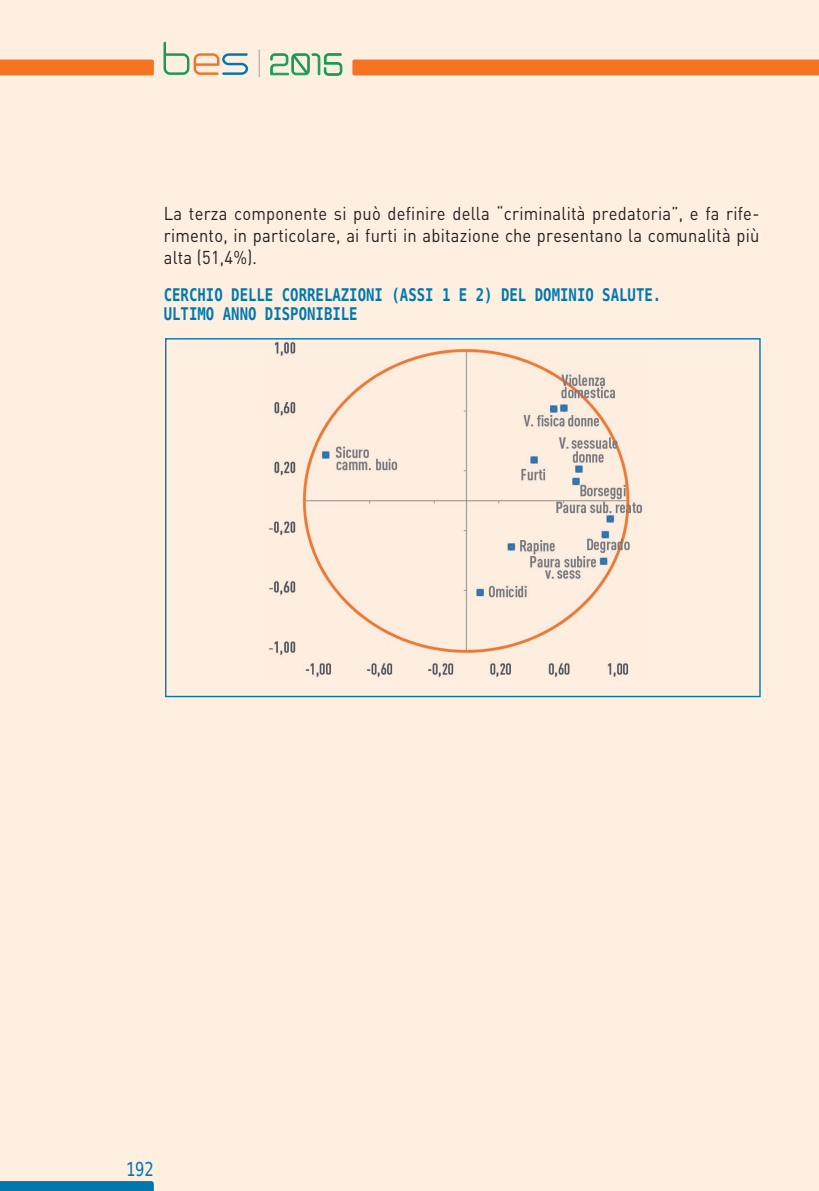
<style>
.page{position:relative;width:819px;height:1191px;background:#feefe1}
.page>*{position:absolute;margin:0;border:0;box-sizing:border-box;transform-origin:0 0}
.t1{font:19.25px "Menlo";color:#0078ae;scale:.8 1}
.t2{font:18.38px/21.9px "DIN";letter-spacing:.015em;color:#231f20;text-align:justify;scale:.9 1}
.t3{font:700 17.5px/19.2px "Menlo";color:#0078ae;scale:.8 1}
</style>
<div class="page">
<div style="left:0;top:60px;width:154px;height:15px;background:#f47321"></div>
<svg style="left:0;top:1181px;width:154px;height:10px;background:#0278ae"></svg>
<div style="left:352px;top:60px;width:467px;height:15px;background:#f47321"></div>
<svg style="left:259px;top:50px;width:1px;height:27px"></svg>
<svg style="left:163px;top:42px;width:85px;height:33px"></svg>
<svg style="left:270px;top:53px;width:72px;height:23px"></svg>
<svg style="left:165px;top:338px;width:595px;height:359px"></svg>
<p class="t2" style="left:164px;top:202px;width:663px">La terza componente si può definire della “criminalità predatoria”, e fa rife&shy;rimento, in particolare, ai furti in abitazione che presentano la comunalità più alta (51,4%).</p>
<p class="t3" style="left:164px;top:286px;width:623px">CERCHIO DELLE CORRELAZIONI (ASSI 1 E 2) DEL DOMINIO SALUTE.<br>ULTIMO ANNO DISPONIBILE</p>
<p class="t1" style="left:126px;top:1155px;width:36px">192</p>
</div>
